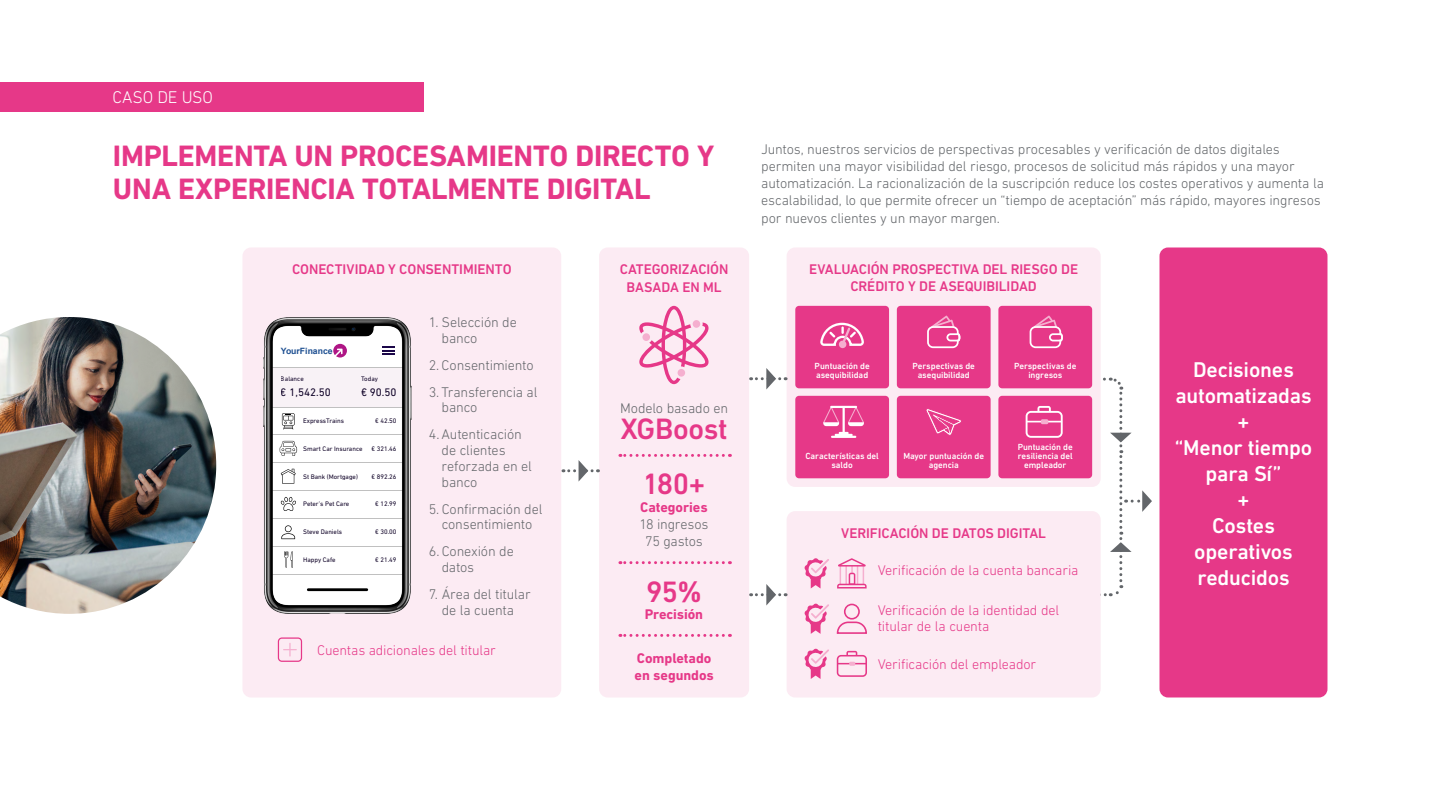
<style>
.page{position:relative;width:1440px;height:810px;background:#fff}
.page>*{position:absolute;margin:0;border:0;box-sizing:border-box;transform-origin:0 0}
.t1{font:700 30px/33px "DIN Next W1 G";letter-spacing:-.005em;color:#e63888}
.t2{font:500 30px/55.6px "DIN Next W1 G";letter-spacing:-.02em;color:#e63888;text-align:center}
.t3{font:500 21.75px/26.1px "DIN Next W1 G";letter-spacing:-.01em;color:#fff;text-align:center}
.t4{font:300 17.25px "DIN Next W1 G";letter-spacing:-.005em;color:#fff}
.t5{font:300 14.25px/15.8px "DIN Next W1 G";letter-spacing:-.01em;color:#63666a}
.t6{font:500 14.25px/17.2px "DIN Next W1 G";letter-spacing:-.005em;color:#e63888;text-align:center}
.t7{font:300 14.25px/16.5px "DIN Next W1 G";letter-spacing:-.01em;color:#e63888}
.t8{font:700 14.25px/16.5px "DIN Next W1 G";letter-spacing:-.005em;color:#e63888}
.t9{font:11.1px "DIN Next W1 G";color:#0f0227}
.t10{font:500 9px/9px "DIN Next W1 G";letter-spacing:-.005em;color:#fff;text-align:center}
.t11{font:700 8.7px "Arial";color:#1d4f91}
.t12{font:6.68px "DIN Next W1 G";color:#0f0227}
.s1{font-weight:700}
</style>
<div class="page">
<div style="left:787px;top:248px;width:314px;height:239px;background:#fcebf3;border-radius:9px"></div>
<div style="left:787px;top:511px;width:314px;height:187px;background:#fcebf3;border-radius:9px"></div>
<div style="left:599px;top:248px;width:150px;height:450px;background:#fcebf3;border-radius:9px"></div>
<div style="left:897px;top:306px;width:94px;height:82px;background:#e63888;border-radius:4px"></div>
<div style="left:795px;top:306px;width:94px;height:82px;background:#e63888;border-radius:4px"></div>
<div style="left:998px;top:306px;width:94px;height:82px;background:#e63888;border-radius:4px"></div>
<div style="left:897px;top:396px;width:94px;height:82px;background:#e63888;border-radius:4px"></div>
<div style="left:795px;top:396px;width:94px;height:82px;background:#e63888;border-radius:4px"></div>
<div style="left:998px;top:396px;width:94px;height:82px;background:#e63888;border-radius:4px"></div>
<div style="left:0;top:82px;width:424px;height:30px;background:#e63888"></div>
<div style="left:1159px;top:248px;width:168px;height:450px;background:#e63888;border-radius:9px"></div>
<div style="left:242px;top:248px;width:319px;height:450px;background:#fcebf3;border-radius:9px"></div>
<img style="left:264px;top:317px;width:147px;height:296px">
<svg style="left:333px;top:344px;width:14px;height:14px"></svg>
<svg style="left:278px;top:637px;width:24px;height:25px"></svg>
<img style="left:0;top:317px;width:216px;height:297px">
<svg style="left:620px;top:454px;width:103px;height:3px"></svg>
<svg style="left:620px;top:561px;width:103px;height:3px"></svg>
<svg style="left:620px;top:634px;width:103px;height:3px"></svg>
<svg style="left:639px;top:306px;width:70px;height:78px"></svg>
<div style="left:678px;top:369px;width:7px;height:8px;background:#f5afcf;border-radius:50%"></div>
<div style="left:693px;top:320px;width:7px;height:8px;background:#f5afcf;border-radius:50%"></div>
<svg style="left:563px;top:460px;width:35px;height:22px"></svg>
<svg style="left:751px;top:368px;width:35px;height:22px"></svg>
<svg style="left:751px;top:584px;width:35px;height:22px"></svg>
<svg style="left:805px;top:558px;width:24px;height:31px"></svg>
<svg style="left:837px;top:558px;width:30px;height:31px"></svg>
<svg style="left:805px;top:604px;width:24px;height:30px"></svg>
<svg style="left:837px;top:604px;width:30px;height:30px"></svg>
<svg style="left:805px;top:649px;width:24px;height:30px"></svg>
<svg style="left:837px;top:651px;width:30px;height:26px"></svg>
<div style="left:839px;top:341px;width:7px;height:7px;background:#f5afcf;border-radius:50%"></div>
<svg style="left:820px;top:323px;width:44px;height:23px"></svg>
<svg style="left:927px;top:315px;width:33px;height:33px"></svg>
<svg style="left:1030px;top:315px;width:33px;height:33px"></svg>
<svg style="left:926px;top:409px;width:35px;height:26px"></svg>
<svg style="left:823px;top:406px;width:41px;height:32px"></svg>
<svg style="left:1026px;top:376px;width:126px;height:221px"></svg>
<p class="t4" style="left:112px;top:88px;width:102px">CASO DE USO</p>
<h1 class="t1" style="left:113px;top:139px;width:603px">IMPLEMENTA UN PROCESAMIENTO DIRECTO Y<br>UNA EXPERIENCIA TOTALMENTE DIGITAL</h1>
<p class="t5" style="left:761px;top:140px;width:564px;line-height:17.2px">Juntos, nuestros servicios de perspectivas procesables y verificación de datos digitales permiten una mayor visibilidad del riesgo, procesos de solicitud más rápidos y una mayor automatización. La racionalización de la suscripción reduce los costes operativos y aumenta la escalabilidad, lo que permite ofrecer un “tiempo de aceptación” más rápido, mayores ingresos por nuevos clientes y un mayor margen.</p>
<p class="t6" style="left:292px;top:261px;width:221px">CONECTIVIDAD Y CONSENTIMIENTO</p>
<p class="t11" style="left:281px;top:345px;width:53px">YourFinance</p>
<p class="t12" style="left:281px;top:375px;width:24px">Balance</p>
<p class="t9" style="left:281px;top:386px;width:52px">€ 1,542.50</p>
<p class="t12" style="left:361px;top:375px;width:18px">Today</p>
<p class="t9" style="left:361px;top:386px;width:37px">€ 90.50</p>
<p class="t12" style="left:303px;top:417px;width:42px">ExpressTrains</p>
<p class="t12" style="left:375px;top:417px;width:23px">€ 42.50</p>
<p class="t12" style="left:303px;top:445px;width:61px">Smart Car Insurance</p>
<p class="t12" style="left:372px;top:445px;width:26px">€ 321.46</p>
<p class="t12" style="left:303px;top:472px;width:56px">St Bank (Mortgage)</p>
<p class="t12" style="left:372px;top:472px;width:26px">€ 892.26</p>
<p class="t12" style="left:303px;top:500px;width:48px">Peter’s Pet Care</p>
<p class="t12" style="left:375px;top:500px;width:23px">€ 12.99</p>
<p class="t12" style="left:303px;top:528px;width:41px">Steve Daniels</p>
<p class="t12" style="left:375px;top:528px;width:23px">€ 30.00</p>
<p class="t12" style="left:303px;top:556px;width:34px">Happy Cafe</p>
<p class="t12" style="left:375px;top:556px;width:23px">€ 21.49</p>
<p class="t5" style="left:442px;top:314px;width:77px;text-indent:-13px">1. Selección de banco</p>
<p class="t5" style="left:429px;top:357px;width:106px">2. Consentimiento</p>
<p class="t5" style="left:442px;top:384px;width:97px;text-indent:-13px">3. Transferencia al banco</p>
<p class="t5" style="left:442px;top:427px;width:92px;text-indent:-13px">4. Autenticación de clientes reforzada en el banco</p>
<p class="t5" style="left:429px;top:501px;width:115px;text-align:center">5. Confirmación del consentimiento</p>
<p class="t5" style="left:442px;top:544px;width:74px;text-indent:-13px">6. Conexión de datos</p>
<p class="t5" style="left:429px;top:586px;width:103px;text-align:center">7. Área del titular de la cuenta</p>
<p class="t7" style="left:317px;top:642px;width:180px">Cuentas adicionales del titular</p>
<p class="t6" style="left:620px;top:261px;width:110px">CATEGORIZACIÓN<br>BASADA EN ML</p>
<p class="t5" style="left:620px;top:400px;width:109px">Modelo basado en</p>
<h1 class="t2" style="left:620px;top:401px;width:109px">XGBoost<br>180+</h1>
<p class="t8" style="left:640px;top:499px;width:69px">Categories</p>
<p class="t5" style="left:640px;top:515px;width:70px;line-height:17.2px;text-align:center">18 ingresos<br>75 gastos</p>
<h1 class="t2" style="left:646px;top:563px;width:57px">95<span class="s1">%</span></h1>
<p class="t8" style="left:645px;top:606px;width:60px">Precisión</p>
<p class="t8" style="left:635px;top:650px;width:81px">Completado en segundos</p>
<p class="t6" style="left:809px;top:260px;width:270px">EVALUACIÓN PROSPECTIVA DEL RIESGO DE<br>CRÉDITO Y DE ASEQUIBILIDAD</p>
<p class="t10" style="left:815px;top:362px;width:57px;text-align:left">Puntuación de asequibilidad</p>
<p class="t10" style="left:913px;top:362px;width:64px">Perspectivas de asequibilidad</p>
<p class="t10" style="left:1014px;top:362px;width:64px">Perspectivas de ingresos</p>
<p class="t10" style="left:805px;top:452px;width:75px">Características del saldo</p>
<p class="t10" style="left:1018px;top:443px;width:57px">Puntuación de resiliencia del empleador</p>
<p class="t10" style="left:903px;top:452px;width:82px">Mayor puntuación de agencia</p>
<p class="t6" style="left:841px;top:524px;width:206px">VERIFICACIÓN DE DATOS DIGITAL</p>
<p class="t7" style="left:878px;top:562px;width:202px">Verificación de la cuenta bancaria</p>
<p class="t7" style="left:878px;top:602px;width:183px">Verificación de la identidad del titular de la cuenta</p>
<p class="t7" style="left:878px;top:656px;width:160px">Verificación del empleador</p>
<h2 class="t3" style="left:1175px;top:356px;width:139px">Decisiones automatizadas +<br>“Menor tiempo para Sí”<br>+<br>Costes operativos reducidos</h2>
</div>
